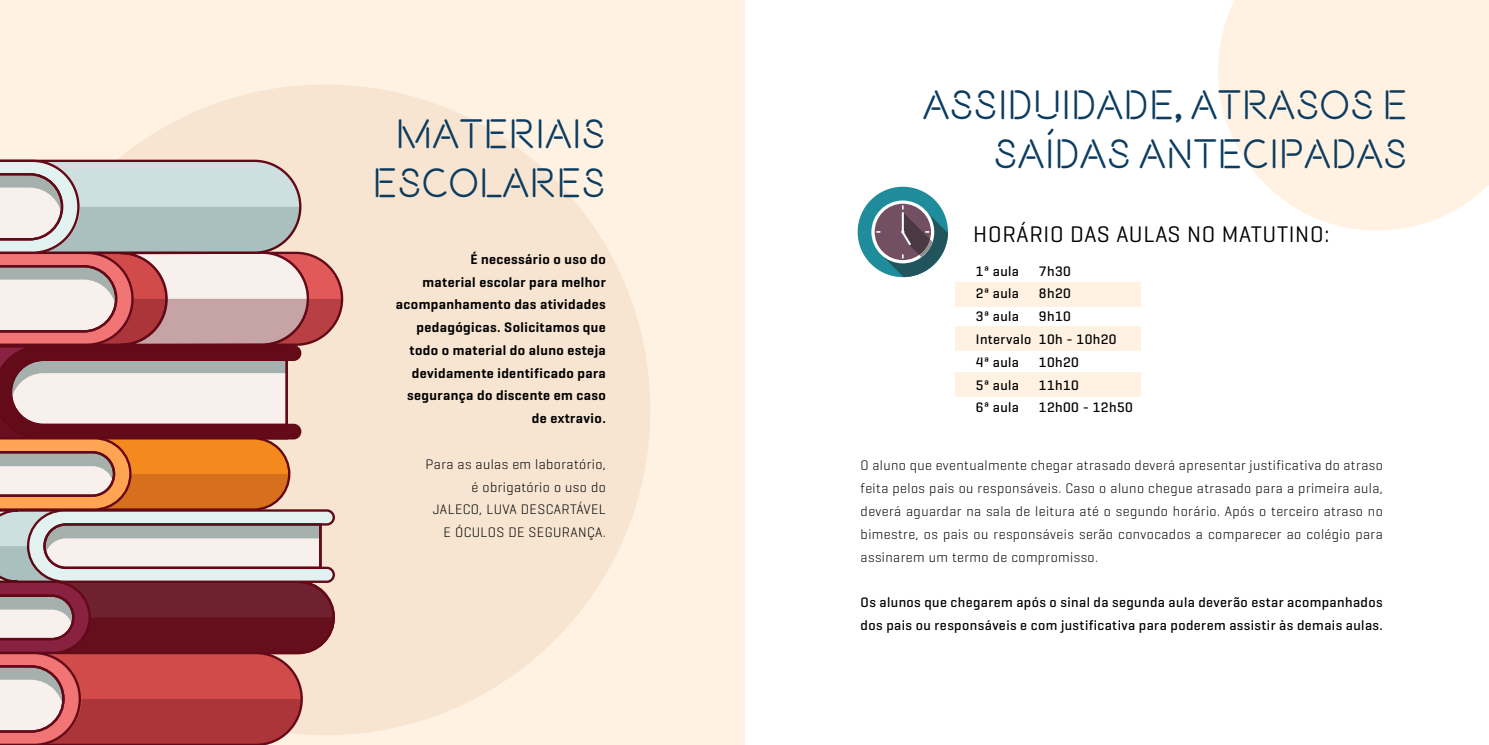
<style>
.page{position:relative;width:1489px;height:745px;background:#fff}
.page>*{position:absolute;margin:0;border:0;box-sizing:border-box;transform-origin:0 0}
.t1{font:500 41.48px/49.7px "Beon";color:#0c3c60;text-align:center}
.t2{font:22.93px "Geogrotesque";letter-spacing:.03em;color:#000}
.t3{font:300 14px/22.8px "Geogrotesque";letter-spacing:.03em;color:#000;text-align:right}
.t4{font:500 14px/22.8px "Geogrotesque";letter-spacing:.03em;color:#000}
.t5{font:600 14px/22.8px "Geogrotesque";letter-spacing:.03em;color:#000;text-align:right}
</style>
<div class="page">
<div style="left:0;top:0;width:744px;height:744px;background:#fff2e3"></div>
<div style="left:0;top:84px;width:650px;height:650px;background:#f7e5d1;border-radius:50%"></div>
<svg style="left:0;top:158px;width:344px;height:586px"></svg>
<svg style="left:1218px;top:0;width:270px;height:230px;fill:#fff2e3"></svg>
<svg style="left:857px;top:187px;width:90px;height:90px"></svg>
<div style="left:955px;top:326px;width:185px;height:24px;background:#fff2e3"></div>
<div style="left:955px;top:282px;width:185px;height:24px;background:#fff2e3"></div>
<div style="left:955px;top:372px;width:185px;height:24px;background:#fff2e3"></div>
<h1 class="t1" style="left:372px;top:107px;width:235px">MATERIAIS<br>ESCOLARES</h1>
<p class="t5" style="left:396px;top:247px;width:211px">É necessário o uso do<br>material escolar para melhor acompanhamento das atividades pedagógicas. Solicitamos que todo o material do aluno esteja devidamente identificado para segurança do discente em caso de extravio.</p>
<p class="t3" style="left:425px;top:452px;width:182px">Para as aulas em laboratório, é obrigatório o uso do<br>JALECO, LUVA DESCARTÁVEL<br>E ÓCULOS DE SEGURANÇA.</p>
<h1 class="t1" style="left:922px;top:79px;width:486px;text-align:right">ASSIDUIDADE, ATRASOS E<br>SAÍDAS ANTECIPADAS</h1>
<h2 class="t2" style="left:973px;top:220px;width:357px">HORÁRIO DAS AULAS NO MATUTINO:</h2>
<p class="t4" style="left:975px;top:259px;width:45px">1ª aula</p>
<p class="t4" style="left:1038px;top:259px;width:33px">7h30</p>
<p class="t4" style="left:975px;top:282px;width:45px">2ª aula</p>
<p class="t4" style="left:1038px;top:282px;width:33px">8h20</p>
<p class="t4" style="left:975px;top:304px;width:45px">3ª aula</p>
<p class="t4" style="left:975px;top:304px;width:142px;text-indent:63px">9h10<br>Intervalo 10h - 10h20<br>4ª aula</p>
<p class="t4" style="left:1038px;top:350px;width:41px">10h20</p>
<p class="t4" style="left:975px;top:373px;width:45px">5ª aula</p>
<p class="t4" style="left:1038px;top:373px;width:41px">11h10</p>
<p class="t4" style="left:975px;top:395px;width:45px">6ª aula</p>
<p class="t4" style="left:1038px;top:395px;width:95px">12h00 - 12h50</p>
<p class="t3" style="left:860px;top:453px;width:523px;text-align:justify">O aluno que eventualmente chegar atrasado deverá apresentar justificativa do atraso feita pelos pais ou responsáveis. Caso o aluno chegue atrasado para a primeira aula, deverá aguardar na sala de leitura até o segundo horário. Após o terceiro atraso no bimestre, os pais ou responsáveis serão convocados a comparecer ao colégio para assinarem um termo de compromisso.</p>
<p class="t4" style="left:860px;top:590px;width:523px">Os alunos que chegarem após o sinal da segunda aula deverão estar acompanhados dos pais ou responsáveis e com justificativa para poderem assistir às demais aulas.</p>
</div>
